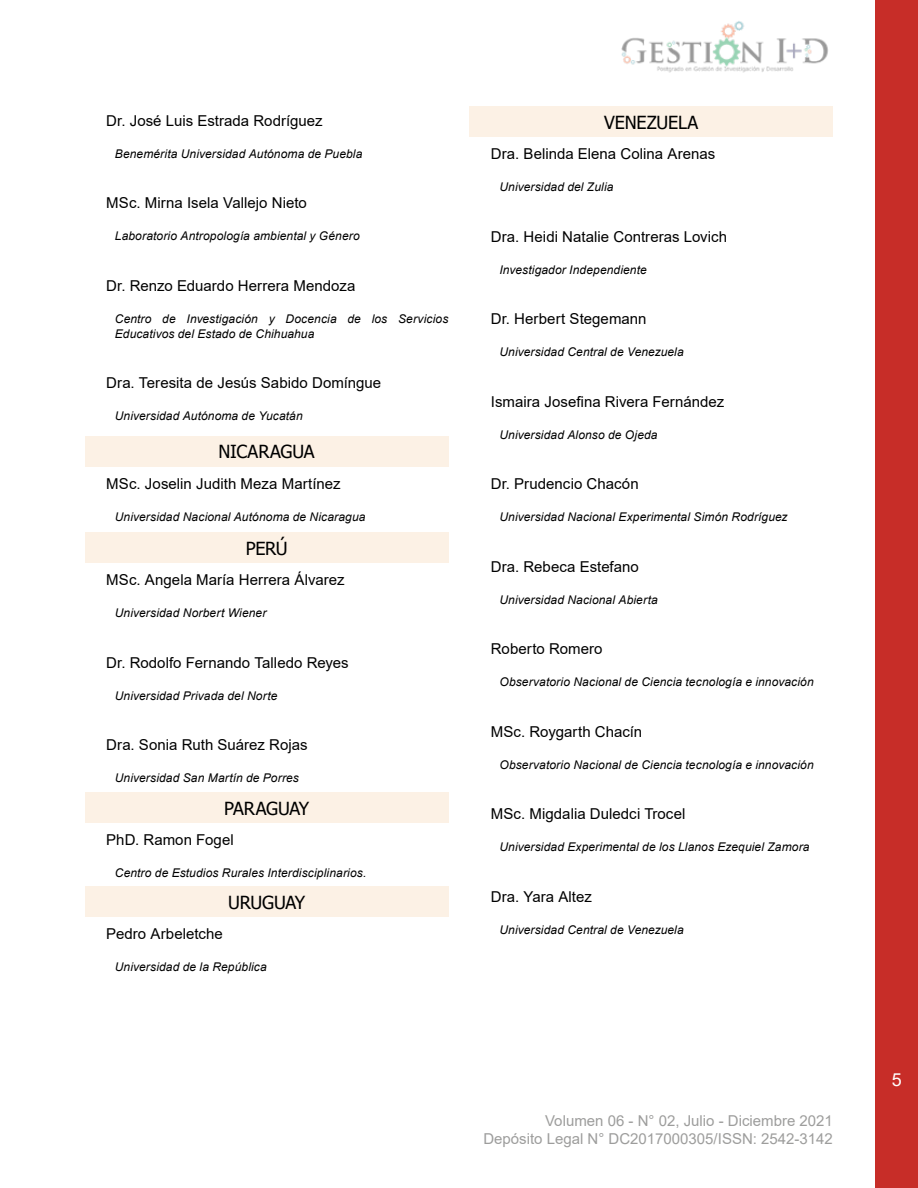
<style>
.page{position:relative;width:918px;height:1188px;background:#fff}
.page>*{position:absolute;margin:0;border:0;box-sizing:border-box;transform-origin:0 0}
.t1{font:18px "Tahoma";letter-spacing:-.015em;color:#000}
.t2{font:18px "Arial";color:#fff}
.t3{font:15px "Arial";letter-spacing:.005em;color:#000}
.t4{font:15px/18px "Arial";color:#9d9d9c;text-align:right}
.t5{font:italic 12px/15px "Arial";letter-spacing:.01em;color:#000}
</style>
<div class="page">
<div style="left:876px;top:0;width:42px;height:1188px;background:#c72d28"></div>
<img style="left:621px;top:21px;width:207px;height:52px">
<div style="left:85px;top:436px;width:363px;height:30px;background:#fcf1e5"></div>
<div style="left:85px;top:532px;width:363px;height:31px;background:#fcf1e5"></div>
<div style="left:85px;top:793px;width:363px;height:30px;background:#fcf1e5"></div>
<div style="left:85px;top:886px;width:363px;height:31px;background:#fcf1e5"></div>
<div style="left:470px;top:106px;width:363px;height:31px;background:#fcf1e5"></div>
<p class="t3" style="left:106px;top:110px;width:218px">Dr. José Luis Estrada Rodríguez</p>
<h1 class="t1" style="left:604px;top:110px;width:96px">VENEZUELA</h1>
<p class="t5" style="left:115px;top:146px;width:249px">Benemérita Universidad Autónoma de Puebla</p>
<p class="t3" style="left:106px;top:193px;width:202px">MSc. Mirna Isela Vallejo Nieto</p>
<p class="t5" style="left:115px;top:229px;width:246px">Laboratorio Antropología ambiental y Género</p>
<p class="t3" style="left:106px;top:275px;width:251px">Dr. Renzo Eduardo Herrera Mendoza</p>
<p class="t5" style="left:115px;top:311px;width:335px">Centro de Investigación y Docencia de los Servicios<br>Educativos del Estado de Chihuahua</p>
<p class="t3" style="left:106px;top:373px;width:276px">Dra. Teresita de Jesús Sabido Domíngue</p>
<p class="t5" style="left:115px;top:409px;width:189px">Universidad Autónoma de Yucatán</p>
<p class="t3" style="left:491px;top:143px;width:226px">Dra. Belinda Elena Colina Arenas</p>
<p class="t5" style="left:499px;top:180px;width:116px">Universidad del Zulia</p>
<p class="t3" style="left:491px;top:226px;width:238px">Dra. Heidi Natalie Contreras Lovich</p>
<p class="t5" style="left:499px;top:262px;width:149px">Investigador Independiente</p>
<p class="t3" style="left:491px;top:309px;width:157px">Dr. Herbert Stegemann</p>
<p class="t5" style="left:499px;top:345px;width:186px">Universidad Central de Venezuela</p>
<p class="t3" style="left:491px;top:391px;width:235px">Ismaira Josefina Rivera Fernández</p>
<p class="t5" style="left:499px;top:427px;width:160px">Universidad Alonso de Ojeda</p>
<p class="t3" style="left:491px;top:474px;width:149px">Dr. Prudencio Chacón</p>
<p class="t5" style="left:499px;top:510px;width:290px">Universidad Nacional Experimental Simón Rodríguez</p>
<p class="t3" style="left:491px;top:556px;width:150px">Dra. Rebeca Estefano</p>
<p class="t5" style="left:499px;top:592px;width:160px">Universidad Nacional Abierta</p>
<p class="t3" style="left:491px;top:639px;width:113px">Roberto Romero</p>
<p class="t5" style="left:499px;top:675px;width:316px">Observatorio Nacional de Ciencia tecnología e innovación</p>
<p class="t3" style="left:491px;top:721px;width:153px">MSc. Roygarth Chacín</p>
<p class="t5" style="left:499px;top:757px;width:316px">Observatorio Nacional de Ciencia tecnología e innovación</p>
<p class="t3" style="left:491px;top:804px;width:196px">MSc. Migdalia Duledci Trocel</p>
<p class="t5" style="left:499px;top:840px;width:312px">Universidad Experimental de los Llanos Ezequiel Zamora</p>
<p class="t3" style="left:491px;top:886px;width:102px">Dra. Yara Altez</p>
<p class="t5" style="left:499px;top:922px;width:186px">Universidad Central de Venezuela</p>
<h1 class="t1" style="left:219px;top:440px;width:98px">NICARAGUA</h1>
<p class="t3" style="left:106px;top:473px;width:236px">MSc. Joselin Judith Meza Martínez</p>
<p class="t5" style="left:115px;top:509px;width:252px">Universidad Nacional Autónoma de Nicaragua</p>
<h1 class="t1" style="left:246px;top:536px;width:43px">PERÚ</h1>
<p class="t3" style="left:106px;top:570px;width:240px">MSc. Angela María Herrera Álvarez</p>
<p class="t5" style="left:115px;top:606px;width:153px">Universidad Norbert Wiener</p>
<p class="t3" style="left:106px;top:652px;width:244px">Dr. Rodolfo Fernando Talledo Reyes</p>
<p class="t5" style="left:115px;top:688px;width:164px">Universidad Privada del Norte</p>
<p class="t3" style="left:106px;top:735px;width:203px">Dra. Sonia Ruth Suárez Rojas</p>
<p class="t5" style="left:115px;top:771px;width:186px">Universidad San Martín de Porres</p>
<h1 class="t1" style="left:224px;top:796px;width:87px">PARAGUAY</h1>
<p class="t3" style="left:106px;top:830px;width:129px">PhD. Ramon Fogel</p>
<p class="t5" style="left:115px;top:866px;width:253px">Centro de Estudios Rurales Interdisciplinarios.</p>
<h1 class="t1" style="left:228px;top:890px;width:79px">URUGUAY</h1>
<p class="t3" style="left:106px;top:923px;width:118px">Pedro Arbeletche</p>
<p class="t5" style="left:115px;top:960px;width:154px">Universidad de la República</p>
<p class="t4" style="left:483px;top:1112px;width:351px">Volumen 06 - N° 02, Julio - Diciembre 2021<br>Depósito Legal N° DC2017000305/ISSN: 2542-3142</p>
<h1 class="t2" style="left:892px;top:1068px;width:12px">5</h1>
</div>
